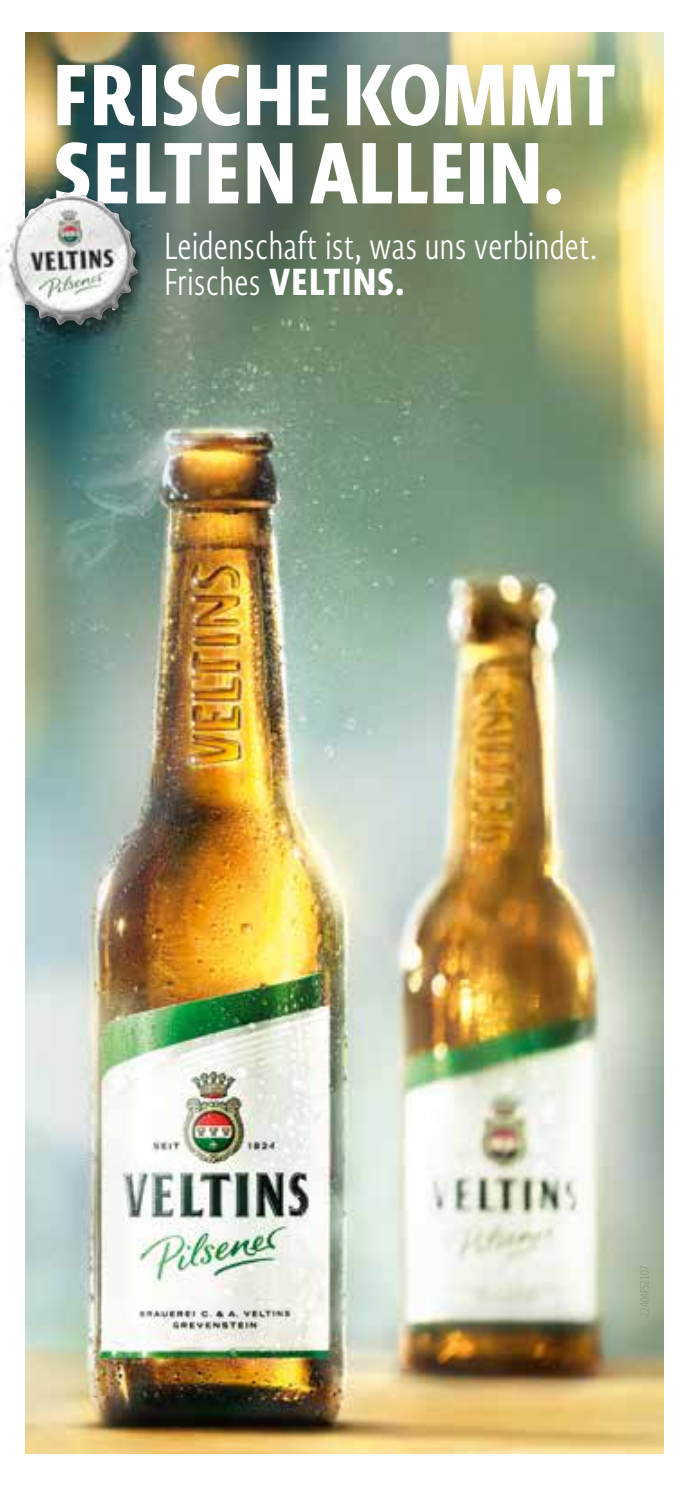
<style>
.page{position:relative;width:695px;height:1489px;background:#fff}
.page>*{position:absolute;margin:0;border:0;box-sizing:border-box;transform-origin:0 0}
.t1{font:900 84.75px/78.2px "Novel Veltins X Cmp";letter-spacing:.005em;color:#fff}
.t2{font:300 37px/36.8px "Novel Veltins X Cmp";letter-spacing:.045em;color:#fff}
.t3{font:300 12px "Novel Veltins X Cmp";color:#889884}
.s1{font-weight:900}
</style>
<div class="page">
<img style="left:25px;top:32px;width:638px;height:1421px">
<img style="left:9px;top:193px;width:107px;height:132px">
<h1 class="t1" style="left:54px;top:57px;width:563px">FRISCHE KOMMT<br>SELTEN ALLEIN.</h1>
<p class="t2" style="left:165px;top:228px;width:433px">Leidenschaft ist, was uns verbindet.<br>Frisches <span class="s1">VELTINS.</span></p>
<p class="t3" style="left:637px;top:1316px;width:52px;rotate:-90deg">22404FS2107</p>
</div>
